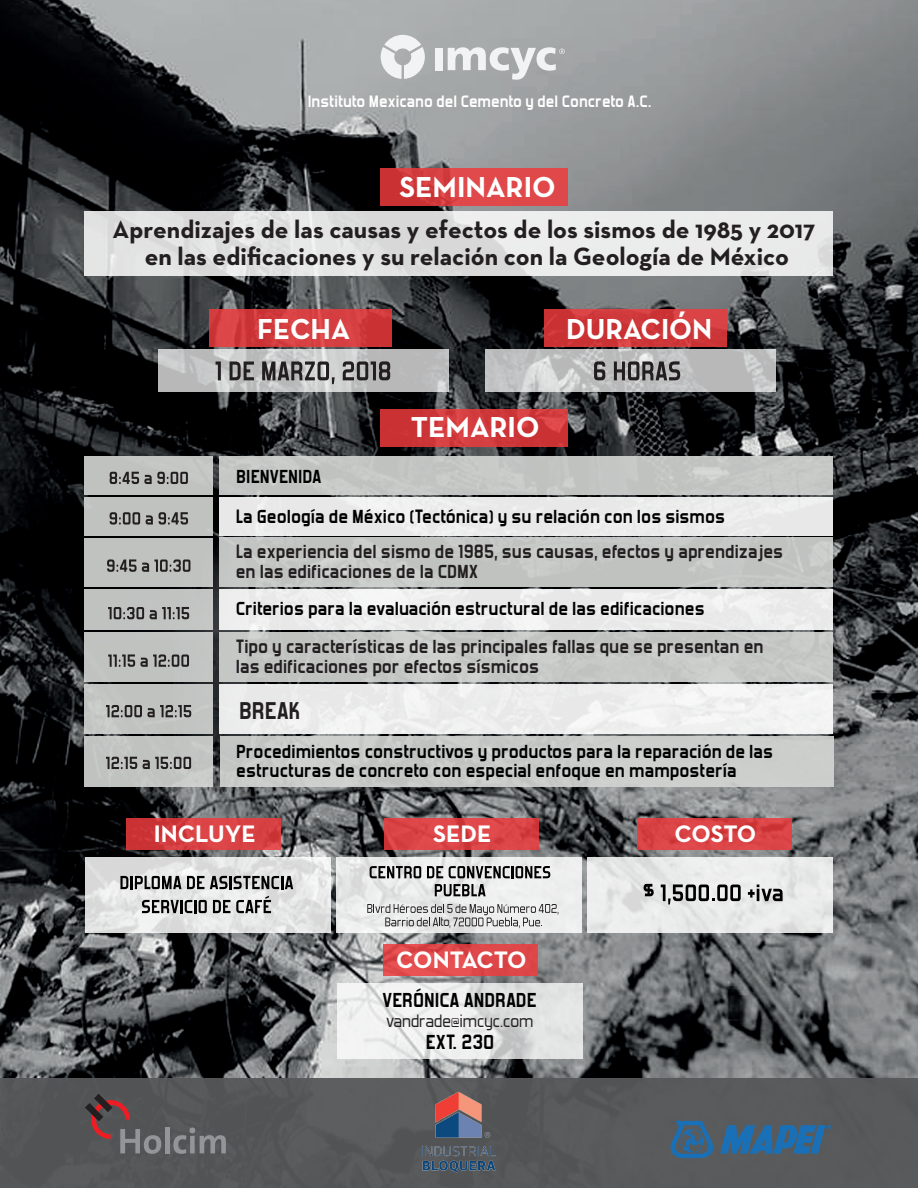
<style>
.page{position:relative;width:918px;height:1188px;background:#fff}
.page>*{position:absolute;margin:0;border:0;box-sizing:border-box;transform-origin:0 0}
.t1{font:700 29.4px "Neutra Text";color:#fff}
.t2{font:700 27px "Forgotten Futurist";color:#231f20}
.t3{font:700 25.5px/27px "Neutra Text";color:#231f20;text-align:center}
.t4{font:700 24.3px "Neutra Text";color:#fff}
.t5{font:700 22.5px "Forgotten Futurist";color:#000001}
.t6{font:700 21px/19.5px "Forgotten Futurist";color:#000001}
.t7{font:700 21px/19.5px "Forgotten Futurist";color:#231f20}
.t8{font:21px "Forgotten Futurist";color:#231f20}
.t9{font:700 18.45px "Forgotten Futurist";color:#fff}
.t10{font:15px "Forgotten Futurist";color:#231f20}
</style>
<div class="page">
<img style="left:0;top:0;width:918px;height:1078px">
<div style="left:380px;top:168px;width:188px;height:38px;background:linear-gradient(to right,#cd3537,#e64f51)"></div>
<svg style="left:380px;top:409px;width:188px;height:38px;background:#cf383a"></svg>
<svg style="left:127px;top:818px;width:154px;height:31px;background:#d53e3f"></svg>
<svg style="left:384px;top:818px;width:155px;height:31px;background:#db4345"></svg>
<div style="left:209px;top:309px;width:183px;height:38px;background:linear-gradient(to right,#d63f41,#d23a3c)"></div>
<div style="left:544px;top:309px;width:183px;height:38px;background:linear-gradient(to right,#ca3234,#d33c3e)"></div>
<div style="left:85px;top:211px;width:748px;height:65px;background:linear-gradient(to right,#dedede,#ebebeb)"></div>
<svg style="left:158px;top:350px;width:291px;height:42px;background:#c1c1c2"></svg>
<svg style="left:216px;top:361px;width:5px;height:19px"></svg>
<svg style="left:230px;top:362px;width:24px;height:18px"></svg>
<svg style="left:262px;top:361px;width:73px;height:23px;background:#838283"></svg>
<svg style="left:343px;top:361px;width:47px;height:19px"></svg>
<svg style="left:85px;top:857px;width:246px;height:75px;background:#e2e2e2"></svg>
<svg style="left:120px;top:876px;width:61px;height:13px"></svg>
<svg style="left:187px;top:876px;width:17px;height:13px"></svg>
<svg style="left:210px;top:876px;width:83px;height:13px"></svg>
<svg style="left:142px;top:900px;width:65px;height:13px"></svg>
<svg style="left:213px;top:900px;width:17px;height:13px"></svg>
<svg style="left:236px;top:896px;width:35px;height:17px"></svg>
<svg style="left:336px;top:857px;width:246px;height:75px;fill:#ededed"></svg>
<svg style="left:486px;top:350px;width:290px;height:42px;background:#c1c1c2"></svg>
<svg style="left:594px;top:361px;width:11px;height:19px"></svg>
<svg style="left:614px;top:361px;width:66px;height:19px"></svg>
<svg style="left:637px;top:818px;width:154px;height:31px;background:#d94244"></svg>
<svg style="left:587px;top:857px;width:246px;height:75px;background:#e8e8e8"></svg>
<svg style="left:644px;top:884px;width:10px;height:12px"></svg>
<svg style="left:661px;top:884px;width:80px;height:20px;background:#8f8f90"></svg>
<svg style="left:748px;top:885px;width:35px;height:16px"></svg>
<svg style="left:370px;top:866px;width:51px;height:12px"></svg>
<svg style="left:427px;top:866px;width:16px;height:12px"></svg>
<svg style="left:449px;top:866px;width:101px;height:12px"></svg>
<svg style="left:435px;top:884px;width:51px;height:12px"></svg>
<div style="left:219px;top:457px;width:614px;height:38px;background:#c4c6c5"></div>
<div style="left:219px;top:497px;width:614px;height:39px;background:#e9e9e9"></div>
<div style="left:219px;top:538px;width:614px;height:49px;background:#c2c4c2"></div>
<div style="left:219px;top:684px;width:614px;height:49px;background:#eee"></div>
<div style="left:219px;top:590px;width:614px;height:40px;background:#ececed"></div>
<div style="left:219px;top:633px;width:614px;height:49px;background:#c5c7c5"></div>
<div style="left:220px;top:736px;width:613px;height:50px;background:#cbcdcc"></div>
<svg style="left:367px;top:904px;width:192px;height:24px"></svg>
<div style="left:85px;top:457px;width:128px;height:38px;background:#c0c2c0"></div>
<div style="left:85px;top:498px;width:128px;height:38px;background:#c0c2c0"></div>
<div style="left:85px;top:538px;width:128px;height:49px;background:#c0c2c0"></div>
<div style="left:85px;top:589px;width:128px;height:41px;background:#c0c2c1"></div>
<div style="left:85px;top:633px;width:128px;height:49px;background:#c0c2c1"></div>
<div style="left:85px;top:684px;width:128px;height:50px;background:#c2c4c2"></div>
<div style="left:85px;top:736px;width:128px;height:51px;background:#c1c3c2"></div>
<div style="left:383px;top:945px;width:155px;height:31px;background:#df484a"></div>
<div style="left:435px;top:48px;width:8px;height:22px;background:#f2f3f4"></div>
<svg style="left:381px;top:35px;width:44px;height:44px"></svg>
<svg style="left:448px;top:47px;width:117px;height:33px"></svg>
<svg style="left:110px;top:472px;width:78px;height:12px"></svg>
<svg style="left:110px;top:512px;width:30px;height:13px"></svg>
<svg style="left:146px;top:515px;width:7px;height:10px"></svg>
<svg style="left:159px;top:512px;width:29px;height:13px"></svg>
<svg style="left:107px;top:559px;width:83px;height:13px"></svg>
<svg style="left:108px;top:607px;width:36px;height:12px"></svg>
<svg style="left:150px;top:607px;width:39px;height:12px"></svg>
<svg style="left:108px;top:654px;width:81px;height:13px"></svg>
<svg style="left:106px;top:705px;width:85px;height:12px"></svg>
<svg style="left:106px;top:757px;width:31px;height:12px"></svg>
<svg style="left:143px;top:757px;width:48px;height:12px"></svg>
<div style="left:0;top:1078px;width:918px;height:110px;background:#57585a"></div>
<div style="left:165px;top:1127px;width:5px;height:26px;background:#939598"></div>
<svg style="left:173px;top:1128px;width:53px;height:26px"></svg>
<svg style="left:85px;top:1094px;width:76px;height:60px"></svg>
<img style="left:422px;top:1091px;width:74px;height:82px">
<svg style="left:670px;top:1121px;width:44px;height:37px"></svg>
<svg style="left:720px;top:1125px;width:111px;height:29px"></svg>
<svg style="left:337px;top:983px;width:245px;height:75px"></svg>
<p class="t9" style="left:308px;top:91px;width:345px">Instituto Mexicano del Cemento y del Concreto A.C.</p>
<h1 class="t1" style="left:399px;top:168px;width:158px">SEMINARIO</h1>
<p class="t3" style="left:112px;top:215px;width:705px">Aprendizajes de las causas y efectos de los sismos de 1985 y 2017 en las edificaciones y su relación con la Geología de México</p>
<h1 class="t1" style="left:257px;top:311px;width:94px">FECHA</h1>
<h1 class="t1" style="left:566px;top:311px;width:148px">DURACIÓN</h1>
<p class="t6" style="left:236px;top:467px;width:87px">BIENVENIDA</p>
<h1 class="t1" style="left:411px;top:409px;width:130px">TEMARIO</h1>
<p class="t6" style="left:236px;top:507px;width:491px">La Geología de México (Tectónica) y su relación con los sismos</p>
<p class="t7" style="left:236px;top:543px;width:549px">La experiencia del sismo de 1985, sus causas, efectos y aprendizajes en las edificaciones de la CDMX</p>
<p class="t6" style="left:236px;top:600px;width:470px">Criterios para la evaluación estructural de las edificaciones</p>
<p class="t7" style="left:236px;top:638px;width:529px">Tipo y características de las principales fallas que se presentan en las edificaciones por efectos sísmicos</p>
<p class="t2" style="left:239px;top:697px;width:63px">BREAK</p>
<p class="t6" style="left:236px;top:742px;width:539px">Procedimientos constructivos y productos para la reparación de las estructuras de concreto con especial enfoque en mampostería</p>
<p class="t4" style="left:154px;top:818px;width:104px">INCLUYE</p>
<p class="t4" style="left:433px;top:818px;width:60px">SEDE</p>
<p class="t10" style="left:441px;top:915px;width:11px">to</p>
<p class="t4" style="left:396px;top:945px;width:132px">CONTACTO</p>
<p class="t5" style="left:383px;top:988px;width:156px">VERÓNICA ANDRADE</p>
<p class="t8" style="left:387px;top:1011px;width:149px">vandrade@imcyc.com</p>
<p class="t5" style="left:426px;top:1030px;width:70px">EXT. 230</p>
<p class="t4" style="left:674px;top:818px;width:83px">COSTO</p>
</div>
